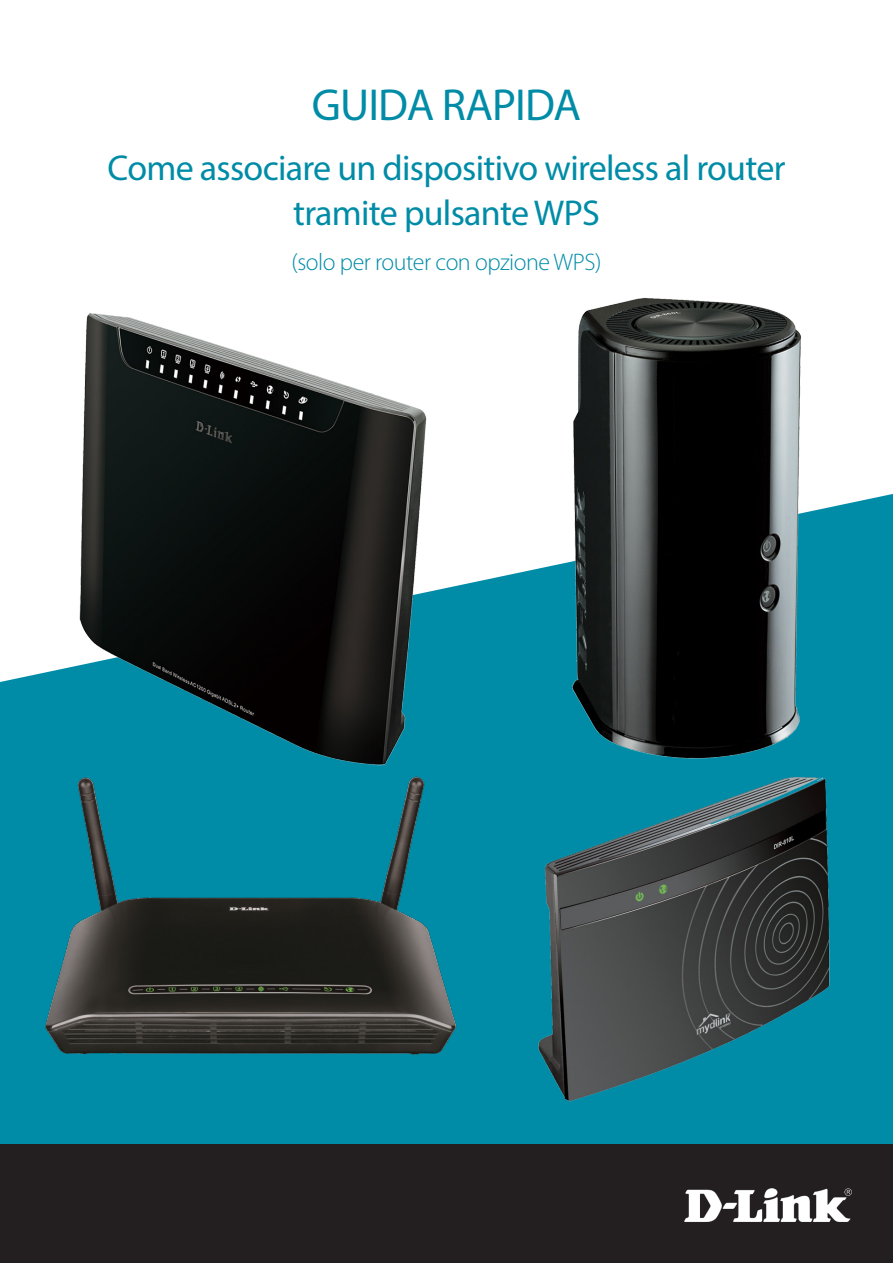
<style>
.page{position:relative;width:893px;height:1263px;background:#fff}
.page>*{position:absolute;margin:0;border:0;box-sizing:border-box;transform-origin:0 0}
.t1{font:45px "Myriad Pro";letter-spacing:-.02em;color:#008ca7}
.t2{font:36px "Myriad Pro";letter-spacing:-.02em;color:#008ca7}
.t3{font:300 24px "Myriad Pro";letter-spacing:-.02em;color:#008ca7}
</style>
<div class="page">
<div style="left:0;top:1093px;width:316px;height:52px;background:#008ca7"></div>
<div style="left:0;top:1145px;width:893px;height:118px;background:#231f20"></div>
<img style="left:684px;top:1188px;width:168px;height:34px">
<img style="left:0;top:313px;width:240px;height:437px">
<img style="left:316px;top:776px;width:577px;height:369px">
<img style="left:240px;top:297px;width:653px;height:479px">
<img style="left:0;top:750px;width:555px;height:343px">
<p class="t1" style="left:312px;top:77px;width:271px">GUIDA RAPIDA</p>
<p class="t2" style="left:108px;top:145px;width:679px">Come associare un dispositivo wireless al router</p>
<p class="t2" style="left:293px;top:190px;width:308px">tramite pulsante WPS</p>
<p class="t3" style="left:292px;top:248px;width:311px">(solo per router con opzione WPS)</p>
</div>
